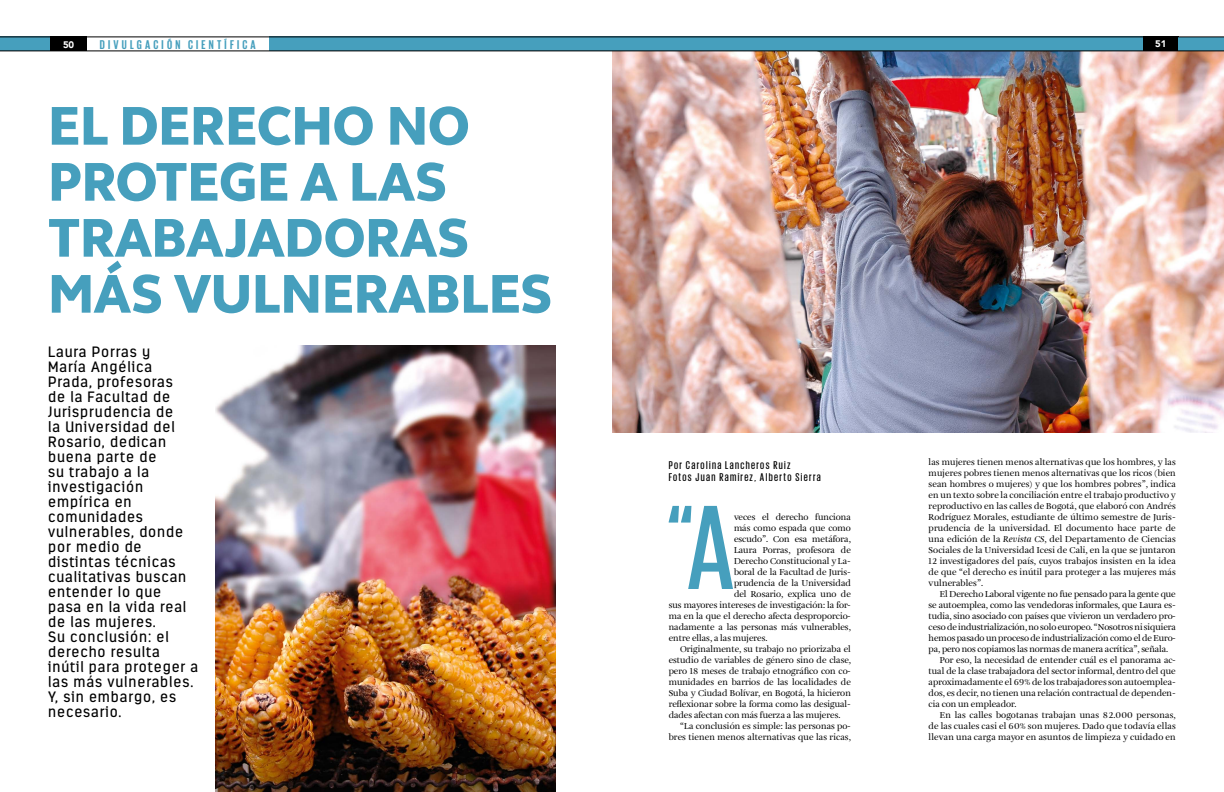
<style>
.page{position:relative;width:1224px;height:792px;background:#fff}
.page>*{position:absolute;margin:0;border:0;box-sizing:border-box;transform-origin:0 0}
.t1{font:500 122.6px "Giorgio Sans";color:#469fbd}
.t2{font:800 56px/56px "FS Elliot Pro";color:#469fbd;scale:.94 1}
.t3{font:15px/15px "Estandar";letter-spacing:.06em;color:#000}
.t4{font:700 13px "Giorgio Sans";letter-spacing:.25em;color:#469fbd}
.t5{font:500 11.5px/12px "Giorgio Sans";letter-spacing:.12em;color:#000}
.t6{font:900 9.5px "Avenir";color:#fff}
.t7{font:9px/11px "Amalia Pro";color:#000;text-align:justify}
.s1{font-style:italic}
</style>
<div class="page">
<img style="left:612px;top:51px;width:612px;height:381px">
<svg style="left:0;top:37px;width:1224px;height:14px;background:#5698ae"></svg>
<img style="left:215px;top:346px;width:340px;height:446px">
<p class="t6" style="left:63px;top:37px;width:13px">50</p>
<h3 class="t4" style="left:100px;top:38px;width:158px">DIVULGACIÓN CIENTÍFICA</h3>
<p class="t6" style="left:1155px;top:36px;width:13px">51</p>
<h2 class="t2" style="left:48px;top:97px;width:537px">EL DERECHO NO<br>PROTEGE A LAS<br>TRABAJADORAS<br>MÁS VULNERABLES</h2>
<p class="t3" style="left:48px;top:344px;width:152px">Laura Porras y<br>María Angélica<br>Prada, profesoras<br>de la Facultad de<br>Jurisprudencia de<br>la Universidad del<br>Rosario, dedican buena parte de<br>su trabajo a la investigación empírica en comunidades vulnerables, donde por medio de distintas técnicas cualitativas buscan entender lo que<br>pasa en la vida real de las mujeres.<br>Su conclusión: el derecho resulta inútil para proteger a las más vulnerables.<br>Y, sin embargo, es necesario.</p>
<p class="t5" style="left:669px;top:459px;width:153px">Por Carolina Lancheros Ruiz<br>Fotos Juan Ramírez, Alberto Sierra</p>
<h1 class="t1" style="left:667px;top:487px;width:69px">“A</h1>
<p class="t7" style="left:734px;top:512px;width:118px">veces el derecho funciona</p>
<p class="t7" style="left:734px;top:523px;width:118px">más como espada que como</p>
<p class="t7" style="left:734px;top:534px;width:118px">escudo”. Con esa metáfora,</p>
<p class="t7" style="left:734px;top:545px;width:118px">Laura Porras, profesora de</p>
<p class="t7" style="left:734px;top:556px;width:118px">Derecho Constitucional y La-</p>
<p class="t7" style="left:734px;top:567px;width:118px">boral de la Facultad de Juris-</p>
<p class="t7" style="left:734px;top:578px;width:118px">prudencia de la Universidad</p>
<p class="t7" style="left:734px;top:589px;width:118px">del Rosario, explica uno de</p>
<p class="t7" style="left:669px;top:600px;width:184px">sus mayores intereses de investigación: la for-</p>
<p class="t7" style="left:669px;top:611px;width:184px">ma en la que el derecho afecta desproporcio-</p>
<p class="t7" style="left:669px;top:622px;width:184px">nadamente a las personas más vulnerables,</p>
<p class="t7" style="left:669px;top:633px;width:100px">entre ellas, a las mujeres.</p>
<p class="t7" style="left:680px;top:644px;width:172px">Originalmente, su trabajo no priorizaba el</p>
<p class="t7" style="left:669px;top:655px;width:184px">estudio de variables de género sino de clase,</p>
<p class="t7" style="left:669px;top:666px;width:184px">pero 18 meses de trabajo etnográfico con co-</p>
<p class="t7" style="left:669px;top:677px;width:184px">munidades en barrios de las localidades de</p>
<p class="t7" style="left:669px;top:688px;width:184px">Suba y Ciudad Bolívar, en Bogotá, la hicieron</p>
<p class="t7" style="left:669px;top:699px;width:184px">reflexionar sobre la forma como las desigual-</p>
<p class="t7" style="left:669px;top:710px;width:173px">dades afectan con más fuerza a las mujeres.</p>
<p class="t7" style="left:680px;top:721px;width:172px">“La conclusión es simple: las personas po-</p>
<p class="t7" style="left:669px;top:732px;width:184px">bres tienen menos alternativas que las ricas,</p>
<p class="t7" style="left:929px;top:457px;width:249px">las mujeres tienen menos alternativas que los hombres, y las mujeres pobres tienen menos alternativas que los ricos (bien sean hombres o mujeres) y que los hombres pobres”, indica en un texto sobre la conciliación entre el trabajo productivo y reproductivo en las calles de Bogotá, que elaboró con Andrés Rodríguez Morales, estudiante de último semestre de Juris&shy;prudencia de la universidad. El documento hace parte de una edición de la <span class="s1">Revista CS</span>, del Departamento de Ciencias Sociales de la Universidad Icesi de Cali, en la que se juntaron 12 investigadores del país, cuyos trabajos insisten en la idea de que “el derecho es inútil para proteger a las mujeres más vulnerables”.</p>
<p class="t7" style="left:940px;top:589px;width:237px">El Derecho Laboral vigente no fue pensado para la gente que</p>
<p class="t7" style="left:929px;top:600px;width:249px">se autoemplea, como las vendedoras informales, que Laura es-</p>
<p class="t7" style="left:929px;top:611px;width:249px">tudia, sino asociado con países que vivieron un verdadero pro-</p>
<p class="t7" style="left:929px;top:622px;width:249px">ceso de industrialización, no solo europeo. “Nosotros ni siquiera</p>
<p class="t7" style="left:929px;top:633px;width:249px">hemos pasado un proceso de industrialización como el de Euro-</p>
<p class="t7" style="left:929px;top:644px;width:241px">pa, pero nos copiamos las normas de manera acrítica”, señala.</p>
<p class="t7" style="left:940px;top:655px;width:237px">Por eso, la necesidad de entender cuál es el panorama ac-</p>
<p class="t7" style="left:929px;top:666px;width:249px">tual de la clase trabajadora del sector informal, dentro del que</p>
<p class="t7" style="left:929px;top:677px;width:249px">aproximadamente el 69% de los trabajadores son autoemplea-</p>
<p class="t7" style="left:929px;top:688px;width:249px">dos, es decir, no tienen una relación contractual de dependen-</p>
<p class="t7" style="left:929px;top:699px;width:89px">cia con un empleador.</p>
<p class="t7" style="left:940px;top:710px;width:237px">En las calles bogotanas trabajan unas 82.000 personas,</p>
<p class="t7" style="left:929px;top:721px;width:249px">de las cuales casi el 60% son mujeres. Dado que todavía ellas</p>
<p class="t7" style="left:929px;top:732px;width:249px">llevan una carga mayor en asuntos de limpieza y cuidado en</p>
</div>
